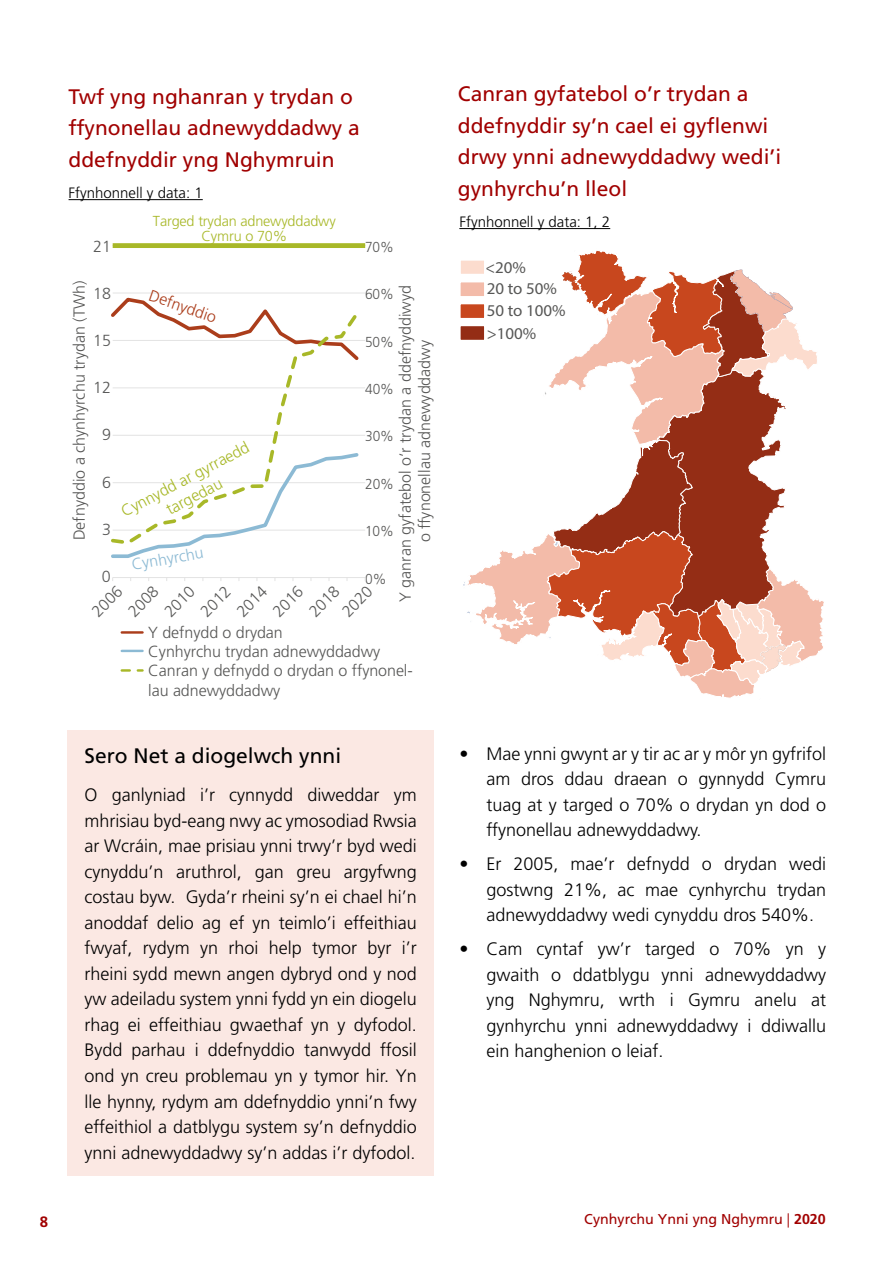
<style>
.page{position:relative;width:893px;height:1263px;background:#fff}
.page>*{position:absolute;margin:0;border:0;box-sizing:border-box;transform-origin:0 0}
.t1{font:21px/31.5px "Frutiger LT Std";color:#a10000}
.t2{font:21px "Frutiger LT Std";color:#000}
.t3{font:300 18px/25.5px "Frutiger LT Std";color:#000;text-align:justify}
.t4{font:16.5px/21px "Myriad Pro";color:#575756}
.t5{font:300 16.05px/19px "Frutiger LT Std";letter-spacing:-.005em;color:#575756;text-align:center}
.t6{font:300 16.05px/19.2px "Frutiger LT Std";color:#a8b828;text-align:center}
.t7{font:300 16.05px "Frutiger LT Std";color:#ab3d1b}
.t8{font:300 16.05px "Frutiger LT Std";color:#8cbad4}
.t9{font:300 15px "Frutiger LT Std";color:#000}
.t10{font:700 15px "Frutiger LT Std";color:#a10000}
.t11{font:300 14.4px/14.4px "Frutiger LT Std";letter-spacing:-.01em;color:#a8b828;text-align:center}
.t12{font:300 14.4px "Frutiger LT Std";letter-spacing:-.005em;color:#575756;scale:.95 1}
.t13{font:14.25px "Frutiger LT Std";color:#a10000}
.s1{font-weight:300}
.s2{font-weight:700}
</style>
<div class="page">
<div style="left:68px;top:730px;width:366px;height:446px;background:#fbe8e3"></div>
<hr style="left:459px;top:228px;width:151px;height:1px;background:#000">
<svg style="left:460px;top:250px;width:364px;height:448px"></svg>
<hr style="left:69px;top:199px;width:134px;height:1px;background:#000">
<div style="left:113px;top:243px;width:252px;height:5px;background:#a8b828"></div>
<hr style="left:113px;top:293px;width:252px;height:1px;background:#e3e3e3">
<hr style="left:113px;top:577px;width:252px;height:1px;background:#e3e3e3">
<hr style="left:122px;top:631px;width:21px;height:3px;background:#ab3d1b">
<hr style="left:122px;top:650px;width:21px;height:2px;background:#8cbad4">
<svg style="left:122px;top:669px;width:21px;height:3px"></svg>
<hr style="left:113px;top:435px;width:252px;height:1px;background:#e3e3e3">
<hr style="left:113px;top:482px;width:252px;height:1px;background:#e3e3e3">
<hr style="left:113px;top:530px;width:252px;height:1px;background:#e3e3e3">
<hr style="left:113px;top:340px;width:252px;height:1px;background:#e3e3e3">
<hr style="left:113px;top:387px;width:252px;height:1px;background:#e3e3e3">
<svg style="left:111px;top:546px;width:75px;height:12px"></svg>
<svg style="left:116px;top:297px;width:39px;height:12px"></svg>
<svg style="left:111px;top:309px;width:251px;height:237px"></svg>
<p class="t1" style="left:69px;top:81px;width:293px">Twf yng nghanran y trydan o ffynonellau adnewyddadwy a ddefnyddir yng Nghymruin</p>
<p class="t9" style="left:69px;top:184px;width:136px">Ffynhonnell y data: 1</p>
<p class="t5" style="left:93px;top:237px;width:19px">21</p>
<p class="t11" style="left:153px;top:214px;width:184px">Targed trydan adnewyddadwy<br>Cymru o 70%</p>
<p class="t12" style="left:365px;top:239px;width:32px">70%</p>
<p class="t5" style="left:70px;top:540px;width:261px;rotate:-90deg">Defnyddio a chynhyrchu trydan (TWh)</p>
<p class="t5" style="left:396px;top:602px;width:318px;rotate:-90deg">Y ganran gyfatebol o’r trydan a ddefnyddiwyd o ffynonellau adnewyddadwy</p>
<p class="t5" style="left:148px;top:623px;width:266px;text-align:left">Y defnydd o drydan<br>Cynhyrchu trydan adnewyddadwy<br>Canran y defnydd o drydan o ffynonel&shy;lau adnewyddadwy</p>
<p class="t5" style="left:93px;top:284px;width:19px">18</p>
<p class="t12" style="left:365px;top:286px;width:32px">60%</p>
<p class="t7" style="left:153px;top:286px;width:71px;rotate:19deg">Defnyddio</p>
<p class="t5" style="left:93px;top:331px;width:19px">15</p>
<p class="t12" style="left:365px;top:333px;width:32px">50%</p>
<p class="t5" style="left:93px;top:378px;width:19px">12</p>
<p class="t12" style="left:365px;top:381px;width:32px">40%</p>
<p class="t5" style="left:102px;top:426px;width:10px">9</p>
<p class="t5" style="left:102px;top:473px;width:10px">6</p>
<p class="t12" style="left:365px;top:428px;width:32px">30%</p>
<p class="t6" style="left:118px;top:504px;width:144px;rotate:-28deg">Cynnydd ar gyrraedd targedau</p>
<p class="t12" style="left:365px;top:476px;width:32px">20%</p>
<p class="t5" style="left:102px;top:520px;width:10px">3</p>
<p class="t12" style="left:365px;top:523px;width:32px">10%</p>
<p class="t8" style="left:130px;top:556px;width:74px;rotate:-10deg">Cynhyrchu</p>
<p class="t5" style="left:102px;top:567px;width:10px">0</p>
<p class="t12" style="left:365px;top:570px;width:24px">0%</p>
<p class="t5" style="left:88px;top:608px;width:37px;rotate:-46deg">2006</p>
<p class="t5" style="left:124px;top:608px;width:37px;rotate:-46deg">2008</p>
<p class="t5" style="left:160px;top:608px;width:37px;rotate:-46deg">2010</p>
<p class="t5" style="left:197px;top:608px;width:37px;rotate:-46deg">2012</p>
<p class="t5" style="left:233px;top:608px;width:37px;rotate:-46deg">2014</p>
<p class="t5" style="left:269px;top:608px;width:37px;rotate:-46deg">2016</p>
<p class="t5" style="left:305px;top:608px;width:37px;rotate:-46deg">2018</p>
<p class="t5" style="left:338px;top:608px;width:37px;rotate:-46deg">2020</p>
<p class="t2" style="left:85px;top:743px;width:258px">Sero Net a diogelwch ynni</p>
<p class="t3" style="left:85px;top:783px;width:334px;text-align:left">O ganlyniad i’r cynnydd diweddar ym mhrisiau byd-eang nwy ac ymosodiad Rwsia ar Wcráin, mae prisiau ynni trwy’r byd wedi cynyddu’n aruthrol, gan greu argyfwng costau byw. Gyda’r rheini sy’n ei chael hi’n anoddaf delio ag ef yn teimlo’i effeithiau fwyaf, rydym yn rhoi help tymor byr i’r rheini sydd mewn angen dybryd ond y nod yw adeiladu system ynni fydd yn ein diogelu rhag ei effeithiau gwaethaf yn y dyfodol.<br>Bydd parhau i ddefnyddio tanwydd ffosil ond yn creu problemau yn y tymor hir. Yn lle hynny, rydym am ddefnyddio ynni’n fwy effeithiol a datblygu system sy’n defnyddio ynni adnewyddadwy sy’n addas i’r dyfodol.</p>
<p class="t1" style="left:458px;top:78px;width:325px">Canran gyfatebol o’r trydan a ddefnyddir sy’n cael ei gyflenwi drwy ynni adnewyddadwy wedi’i gynhyrchu’n lleol</p>
<p class="t9" style="left:459px;top:213px;width:152px">Ffynhonnell y data: 1, 2</p>
<p class="t4" style="left:485px;top:257px;width:73px">&lt;20%<br>20 to 50%</p>
<p class="t4" style="left:487px;top:323px;width:51px">&gt;100%</p>
<p class="t4" style="left:487px;top:300px;width:80px">50 to 100%</p>
<p class="t3" style="left:486px;top:741px;width:341px;text-indent:-27px">• Mae ynni gwynt ar y tir ac ar y môr yn gyfrifol am dros ddau draean o gynnydd Cymru tuag at y targed o 70% o drydan yn dod o ffynonellau adnewyddadwy.</p>
<p class="t3" style="left:486px;top:852px;width:341px;text-indent:-27px">• Er 2005, mae’r defnydd o drydan wedi gostwng 21%, ac mae cynhyrchu trydan adnewyddadwy wedi cynyddu dros 540%.</p>
<p class="t3" style="left:486px;top:937px;width:341px;text-indent:-27px">• Cam cyntaf yw’r targed o 70% yn y gwaith o ddatblygu ynni adnewyddadwy yng Nghymru, wrth i Gymru anelu at gynhyrchu ynni adnewyddadwy i ddiwallu ein hanghenion o leiaf.</p>
<p class="t10" style="left:40px;top:1213px;width:10px">8</p>
<p class="t13" style="left:584px;top:1211px;width:243px">Cynhyrchu Ynni yng Nghymru <span class="s1">|</span> <span class="s2">2020</span></p>
</div>
